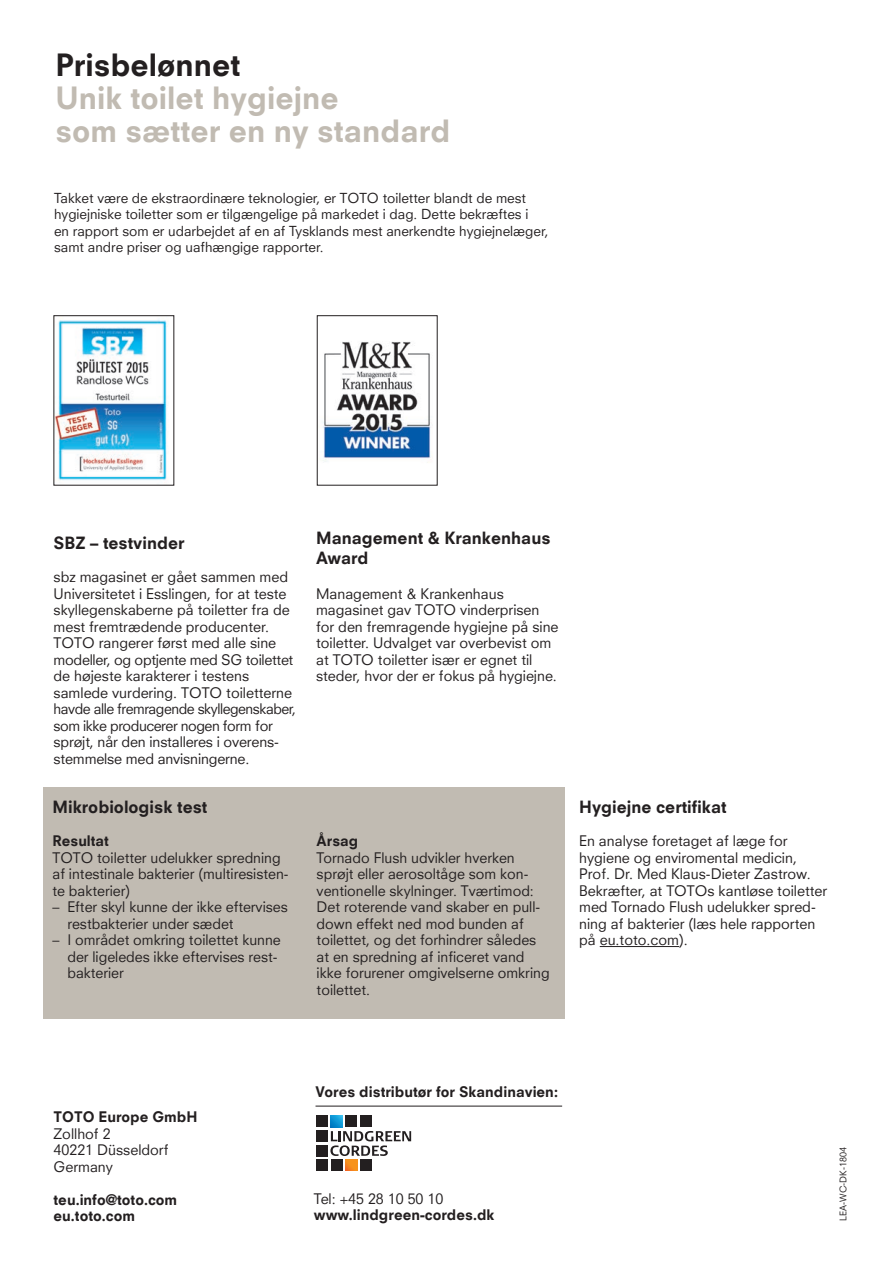
<style>
.page{position:relative;width:893px;height:1263px;background:#fff}
.page>*{position:absolute;margin:0;border:0;box-sizing:border-box;transform-origin:0 0}
.t1{font:800 30px/33px "Neuzeit SLT";color:#c1bbb2}
.t2{font:800 30px "Neuzeit SLT";color:#231f20}
.t3{font:800 16.5px/19.5px "Neuzeit SLT";color:#231f20}
.t4{font:14.25px/16.5px "Neuzeit SLT";color:#231f20}
.t5{font:800 14.25px/16.5px "Neuzeit SLT";color:#231f20}
.t6{font:13.5px/16.5px "Neuzeit SLT";color:#231f20}
.t7{font:9px "Neuzeit SLT";color:#231f20}
</style>
<div class="page">
<img style="left:323px;top:341px;width:108px;height:122px">
<div style="left:317px;top:315px;width:120px;height:170px;border:1px solid #231f20"></div>
<img style="left:56px;top:319px;width:112px;height:162px">
<div style="left:43px;top:787px;width:521px;height:232px;background:#c1bbb2"></div>
<hr style="left:600px;top:946px;width:79px;height:1px;background:#231f20">
<div style="left:316px;top:1115px;width:12px;height:12px;background:#231f20"></div>
<div style="left:316px;top:1130px;width:12px;height:12px;background:#231f20"></div>
<div style="left:316px;top:1144px;width:12px;height:12px;background:#231f20"></div>
<div style="left:316px;top:1159px;width:12px;height:12px;background:#231f20"></div>
<svg style="left:330px;top:1115px;width:81px;height:56px"></svg>
<div style="left:360px;top:1159px;width:12px;height:12px;background:#231f20"></div>
<hr style="left:315px;top:1106px;width:247px;height:1px;background:#231f20">
<h1 class="t2" style="left:56px;top:47px;width:186px">Prisbelønnet</h1>
<h1 class="t1" style="left:56px;top:81px;width:396px">Unik toilet hygiejne<br>som sætter en ny standard</h1>
<p class="t6" style="left:54px;top:189px;width:496px">Takket være de ekstraordinære teknologier, er TOTO toiletter blandt de mest hygiejniske toiletter som er tilgængelige på markedet i dag. Dette bekræftes i<br>en rapport som er udarbejdet af en af Tysklands mest anerkendte hygiejnelæger, samt andre priser og uafhængige rapporter.</p>
<p class="t3" style="left:54px;top:533px;width:133px">SBZ – testvinder</p>
<p class="t4" style="left:54px;top:568px;width:244px">sbz magasinet er gået sammen med Universitetet i Esslingen, for at teste skyllegenskaberne på toiletter fra de mest fremtrædende producenter.<br>TOTO rangerer først med alle sine modeller, og optjente med SG toilettet de højeste karakterer i testens samlede vurdering. TOTO toiletterne havde alle fremragende skyllegenskaber, som ikke producerer nogen form for sprøjt, når den installeres i overens&shy;stemmelse med anvisningerne.</p>
<p class="t3" style="left:53px;top:797px;width:156px">Mikrobiologisk test</p>
<p class="t5" style="left:53px;top:832px;width:58px">Resultat</p>
<p class="t4" style="left:53px;top:849px;width:238px">TOTO toiletter udelukker spredning af intestinale bakterier (multiresisten&shy;te bakterier)</p>
<p class="t4" style="left:67px;top:898px;width:222px;text-indent:-15px">– Efter skyl kunne der ikke eftervises restbakterier under sædet</p>
<p class="t4" style="left:67px;top:931px;width:215px;text-indent:-15px">– I området omkring toilettet kunne der ligeledes ikke eftervises rest&shy;bakterier</p>
<p class="t3" style="left:316px;top:528px;width:236px">Management &amp; Krankenhaus<br>Award</p>
<p class="t4" style="left:316px;top:585px;width:244px">Management &amp; Krankenhaus magasinet gav TOTO vinderprisen for den fremragende hygiejne på sine toiletter. Udvalget var overbevist om at TOTO toiletter især er egnet til steder, hvor der er fokus på hygiejne.</p>
<p class="t5" style="left:317px;top:832px;width:43px">Årsag</p>
<p class="t4" style="left:317px;top:849px;width:234px">Tornado Flush udvikler hverken sprøjt eller aerosoltåge som kon&shy;ventionelle skylninger. Tværtimod:<br>Det roterende vand skaber en pull&shy;down effekt ned mod bunden af toilettet, og det forhindrer således at en spredning af inficeret vand ikke forurener omgivelserne omkring toilettet.</p>
<p class="t3" style="left:579px;top:797px;width:149px">Hygiejne certifikat</p>
<p class="t4" style="left:579px;top:832px;width:250px">En analyse foretaget af læge for hygiene og enviromental medicin, Prof. Dr. Med Klaus-Dieter Zastrow.<br>Bekræfter, at TOTOs kantløse toiletter med Tornado Flush udelukker spred&shy;ning af bakterier (læs hele rapporten på eu.toto.com).</p>
<p class="t5" style="left:315px;top:1084px;width:244px">Vores distributør for Skandinavien:</p>
<p class="t5" style="left:54px;top:1108px;width:145px">TOTO Europe GmbH</p>
<p class="t4" style="left:54px;top:1125px;width:116px">Zollhof 2<br>40221 Düsseldorf<br>Germany</p>
<p class="t5" style="left:54px;top:1191px;width:125px">teu.info@toto.com eu.toto.com</p>
<p class="t4" style="left:314px;top:1190px;width:131px">Tel: +45 28 10 50 10</p>
<p class="t5" style="left:314px;top:1206px;width:182px">www.lindgreen-cordes.dk</p>
<p class="t7" style="left:838px;top:1221px;width:75px;rotate:-90deg">LEA-WC-DK-1804</p>
</div>
